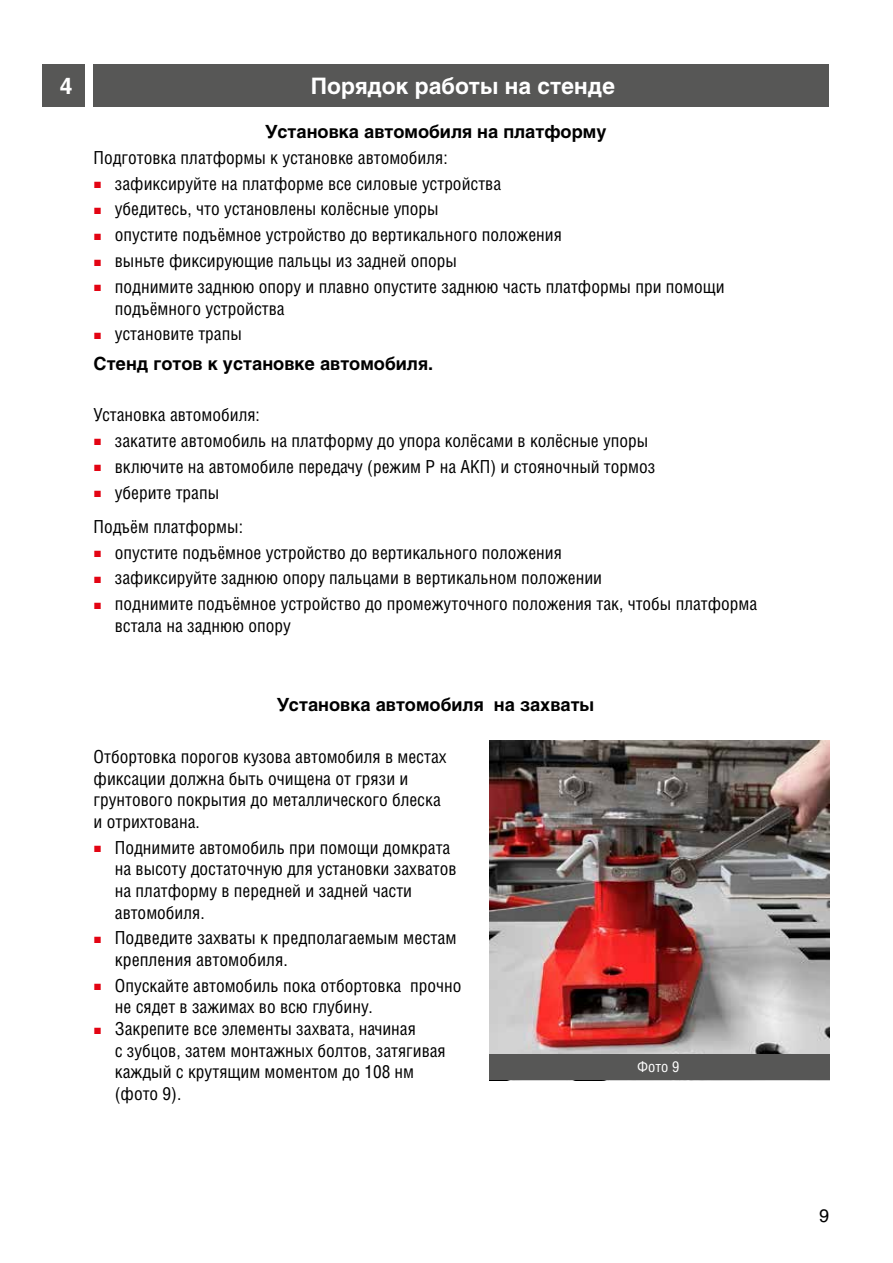
<style>
.page{position:relative;width:893px;height:1263px;background:#fff}
.page>*{position:absolute;margin:0;border:0;box-sizing:border-box;transform-origin:0 0}
.t1{font:700 22.5px "Helios C";color:#fff}
.t2{font:18px/21.6px "Helios Cond C";color:#000}
.t3{font:700 18px "Helios C";color:#000}
.t4{font:18px "Helios C";color:#000}
.t5{font:15px "Helios Cond C";color:#fff}
.s1{font-family:"Arial";font-size:13.5px;color:#e30413}
</style>
<div class="page">
<div style="left:94px;top:64px;width:735px;height:42px;background:#575756"></div>
<div style="left:43px;top:64px;width:42px;height:42px;background:#575756"></div>
<img style="left:489px;top:740px;width:340px;height:315px">
<div style="left:489px;top:1055px;width:340px;height:25px;background:#575756"></div>
<p class="t1" style="left:60px;top:73px;width:14px">4</p>
<p class="t1" style="left:311px;top:73px;width:306px">Порядок работы на стенде</p>
<p class="t3" style="left:265px;top:121px;width:343px">Установка автомобиля на платформу</p>
<p class="t2" style="left:94px;top:146px;width:356px">Подготовка платформы к установке автомобиля:</p>
<p class="t2" style="left:94px;top:172px;width:409px"><span class="s1">■</span> зафиксируйте на платформе все силовые устройства</p>
<p class="t2" style="left:94px;top:198px;width:347px"><span class="s1">■</span> убедитесь, что установлены колёсные упоры</p>
<p class="t2" style="left:94px;top:224px;width:470px"><span class="s1">■</span> опустите подъёмное устройство до вертикального положения</p>
<p class="t2" style="left:94px;top:250px;width:365px"><span class="s1">■</span> выньте фиксирующие пальцы из задней опоры</p>
<p class="t2" style="left:115px;top:275px;width:611px;text-indent:-21px"><span class="s1">■</span> поднимите заднюю опору и плавно опустите заднюю часть платформы при помощи подъёмного устройства</p>
<p class="t2" style="left:94px;top:323px;width:150px"><span class="s1">■</span> установите трапы</p>
<p class="t3" style="left:94px;top:353px;width:341px">Стенд готов к установке автомобиля.</p>
<p class="t2" style="left:94px;top:403px;width:168px">Установка автомобиля:</p>
<p class="t2" style="left:94px;top:429px;width:556px"><span class="s1">■</span> закатите автомобиль на платформу до упора колёсами в колёсные упоры</p>
<p class="t2" style="left:94px;top:455px;width:563px"><span class="s1">■</span> включите на автомобиле передачу (режим P на АКП) и стояночный тормоз</p>
<p class="t2" style="left:94px;top:475px;width:151px;line-height:34.2px"><span class="s1">■</span> уберите трапы<br>Подъём платформы:</p>
<p class="t2" style="left:94px;top:541px;width:470px"><span class="s1">■</span> опустите подъёмное устройство до вертикального положения</p>
<p class="t2" style="left:94px;top:567px;width:510px"><span class="s1">■</span> зафиксируйте заднюю опору пальцами в вертикальном положении</p>
<p class="t2" style="left:115px;top:593px;width:644px;text-indent:-21px"><span class="s1">■</span> поднимите подъёмное устройство до промежуточного положения так, чтобы платформа встала на заднюю опору</p>
<p class="t3" style="left:277px;top:694px;width:319px">Установка автомобиля на захваты</p>
<p class="t2" style="left:94px;top:745px;width:354px">Отбортовка порогов кузова автомобиля в местах фиксации должна быть очищена от грязи и грунтового покрытия до металлического блеска и отрихтована.</p>
<p class="t2" style="left:115px;top:836px;width:343px;text-indent:-21px"><span class="s1">■</span> Поднимите автомобиль при помощи домкрата на высоту достаточную для установки захватов на платформу в передней и задней части автомобиля.</p>
<p class="t2" style="left:115px;top:927px;width:343px;text-indent:-21px"><span class="s1">■</span> Подведите захваты к предполагаемым местам крепления автомобиля.</p>
<p class="t2" style="left:115px;top:974px;width:348px;text-indent:-21px"><span class="s1">■</span> Опускайте автомобиль пока отбортовка прочно не сядет в зажимах во всю глубину.</p>
<p class="t2" style="left:115px;top:1017px;width:332px;text-indent:-21px"><span class="s1">■</span> Закрепите все элементы захвата, начиная<br>с зубцов, затем монтажных болтов, затягивая каждый с крутящим моментом до 108 нм (фото 9).</p>
<p class="t5" style="left:637px;top:1058px;width:44px">Фото 9</p>
<p class="t4" style="left:819px;top:1205px;width:12px">9</p>
</div>
